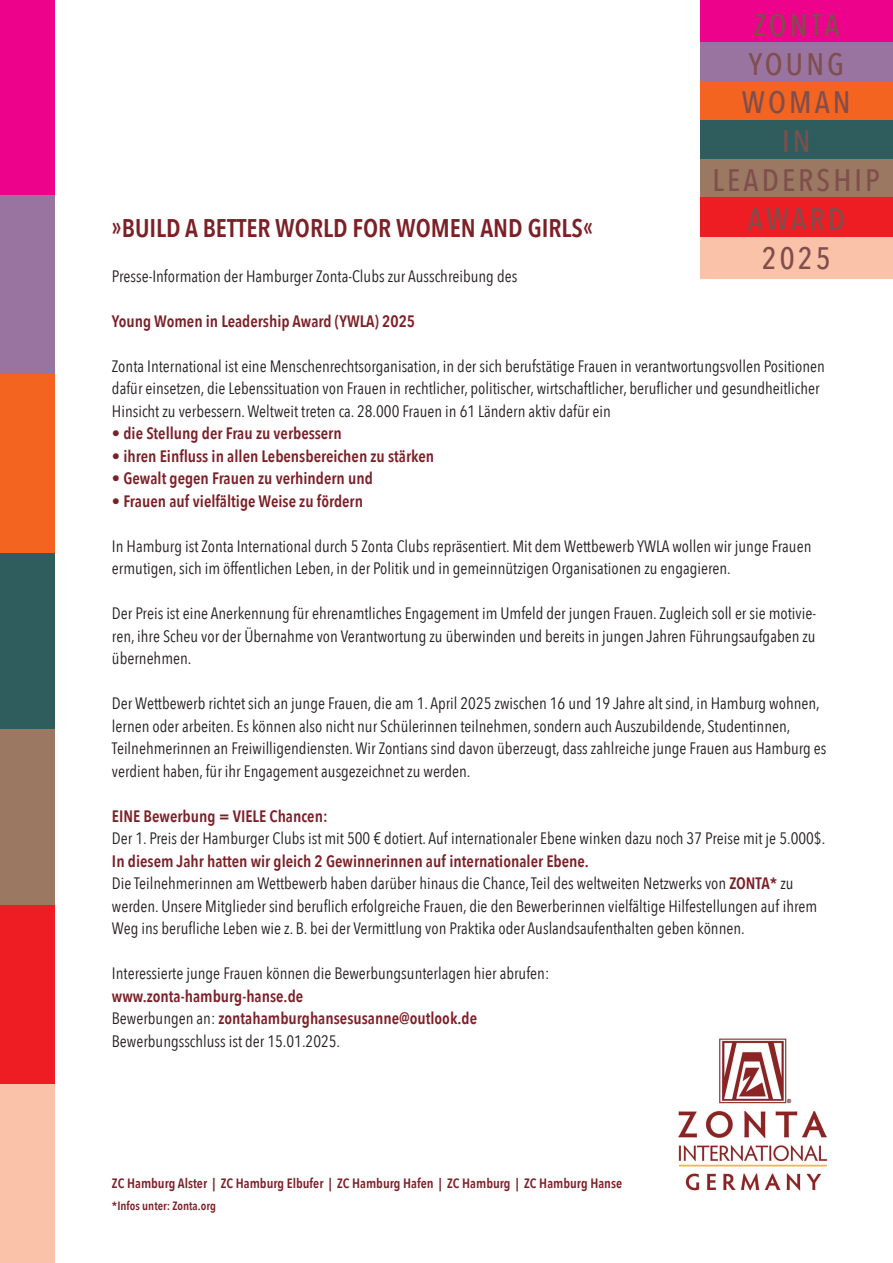
<style>
.page{position:relative;width:893px;height:1263px;background:#fff}
.page>*{position:absolute;margin:0;border:0;box-sizing:border-box;transform-origin:0 0}
.t1{font:500 31.05px/38.7px "Avenir Next Condensed";letter-spacing:.1em;color:#7f4e4d;text-align:center}
.t2{font:600 25.5px "Avenir Next Condensed";color:#7d1f26}
.t3{font:16.5px/22.5px "Avenir Next Condensed";color:#231f20}
.t4{font:600 16.5px/22.5px "Avenir Next Condensed";color:#7d1f26}
.t5{font:600 13.5px "Avenir Next Condensed";color:#7d1f26}
.t6{font:600 12px "Avenir Next Condensed";color:#7d1f26}
.s1{font-weight:600;color:#7d1f26}
.s2{font-weight:400;color:#231f20}
</style>
<div class="page">
<div style="left:0;top:0;width:54px;height:195px;background:#ed028c"></div>
<div style="left:0;top:195px;width:54px;height:179px;background:#9974a0"></div>
<div style="left:0;top:374px;width:54px;height:179px;background:#f36421"></div>
<div style="left:0;top:553px;width:54px;height:179px;background:#2f5d5e"></div>
<div style="left:0;top:729px;width:54px;height:179px;background:#9a7861"></div>
<div style="left:0;top:905px;width:54px;height:179px;background:#ee1d23"></div>
<div style="left:0;top:1084px;width:54px;height:179px;background:#fbc2aa"></div>
<img style="left:678px;top:1038px;width:150px;height:153px">
<div style="left:701px;top:0;width:192px;height:43px;background:#ed028c"></div>
<div style="left:701px;top:43px;width:192px;height:39px;background:#9974a0"></div>
<div style="left:701px;top:82px;width:192px;height:39px;background:#f36421"></div>
<div style="left:701px;top:121px;width:192px;height:39px;background:#2f5d5e"></div>
<div style="left:701px;top:159px;width:192px;height:39px;background:#9a7861"></div>
<div style="left:701px;top:198px;width:192px;height:39px;background:#ee1d23"></div>
<div style="left:701px;top:237px;width:192px;height:42px;background:#fbc2aa"></div>
<h1 class="t1" style="left:713px;top:6px;width:169px">ZONTA<br>YOUNG<br>WOMAN<br>IN<br>LEADERSHIP<br>AWARD<br>2025</h1>
<h2 class="t2" style="left:112px;top:206px;width:482px">»BUILD A BETTER WORLD FOR WOMEN AND GIRLS«</h2>
<p class="t3" style="left:112px;top:264px;width:407px">Presse-Information der Hamburger Zonta-Clubs zur Ausschreibung des</p>
<p class="t4" style="left:112px;top:309px;width:305px">Young Women in Leadership Award (YWLA) 2025</p>
<p class="t3" style="left:112px;top:354px;width:714px">Zonta International ist eine Menschenrechtsorganisation, in der sich berufstätige Frauen in verantwortungsvollen Positionen dafür einsetzen, die Lebenssituation von Frauen in rechtlicher, politischer, wirtschaftlicher, beruflicher und gesundheitlicher<br>Hinsicht zu verbessern. Weltweit treten ca. 28.000 Frauen in 61 Ländern aktiv dafür ein</p>
<p class="t4" style="left:112px;top:422px;width:231px">• die Stellung der Frau zu verbessern</p>
<p class="t4" style="left:112px;top:444px;width:324px">• ihren Einfluss in allen Lebensbereichen zu stärken</p>
<p class="t4" style="left:112px;top:467px;width:262px">• Gewalt gegen Frauen zu verhindern und</p>
<p class="t4" style="left:112px;top:489px;width:253px">• Frauen auf vielfältige Weise zu fördern</p>
<p class="t3" style="left:112px;top:534px;width:701px">In Hamburg ist Zonta International durch 5 Zonta Clubs repräsentiert. Mit dem Wettbewerb YWLA wollen wir junge Frauen ermutigen, sich im öffentlichen Leben, in der Politik und in gemeinnützigen Organisationen zu engagieren.</p>
<p class="t3" style="left:112px;top:601px;width:706px;text-align:justify">Der Preis ist eine Anerkennung für ehrenamtliches Engagement im Umfeld der jungen Frauen. Zugleich soll er sie motivie&shy;ren, ihre Scheu vor der Übernahme von Verantwortung zu überwinden und bereits in jungen Jahren Führungsaufgaben zu übernehmen.</p>
<p class="t3" style="left:112px;top:691px;width:716px">Der Wettbewerb richtet sich an junge Frauen, die am 1. April 2025 zwischen 16 und 19 Jahre alt sind, in Hamburg wohnen, lernen oder arbeiten. Es können also nicht nur Schülerinnen teilnehmen, sondern auch Auszubildende, Studentinnen, Teilnehmerinnen an Freiwilligendiensten. Wir Zontians sind davon überzeugt, dass zahlreiche junge Frauen aus Hamburg es verdient haben, für ihr Engagement ausgezeichnet zu werden.</p>
<p class="t4" style="left:112px;top:804px;width:217px">EINE Bewerbung = VIELE Chancen:</p>
<p class="t3" style="left:112px;top:826px;width:715px">Der 1. Preis der Hamburger Clubs ist mit 500 € dotiert. Auf internationaler Ebene winken dazu noch 37 Preise mit je 5.000$.</p>
<p class="t3" style="left:112px;top:849px;width:707px"><span class="s1">In diesem Jahr hatten wir gleich 2 Gewinnerinnen auf internationaler Ebene.<br></span>Die Teilnehmerinnen am Wettbewerb haben darüber hinaus die Chance, Teil des weltweiten Netzwerks von <span class="s1">ZONTA*</span> zu werden. Unsere Mitglieder sind beruflich erfolgreiche Frauen, die den Bewerberinnen vielfältige Hilfestellungen auf ihrem Weg ins berufliche Leben wie z. B. bei der Vermittlung von Praktika oder Auslandsaufenthalten geben können.</p>
<p class="t3" style="left:112px;top:961px;width:439px">Interessierte junge Frauen können die Bewerbungsunterlagen hier abrufen:</p>
<p class="t4" style="left:112px;top:984px;width:367px">www.zonta-hamburg-hanse.de<br><span class="s2">Bewerbungen an:</span> zontahamburghansesusanne@outlook.de<br><span class="s2">Bewerbungsschluss ist der 15.01.2025.</span></p>
<p class="t5" style="left:112px;top:1171px;width:512px">ZC Hamburg Alster | ZC Hamburg Elbufer | ZC Hamburg Hafen | ZC Hamburg | ZC Hamburg Hanse</p>
<p class="t6" style="left:112px;top:1195px;width:105px">*Infos unter: Zonta.org</p>
</div>
